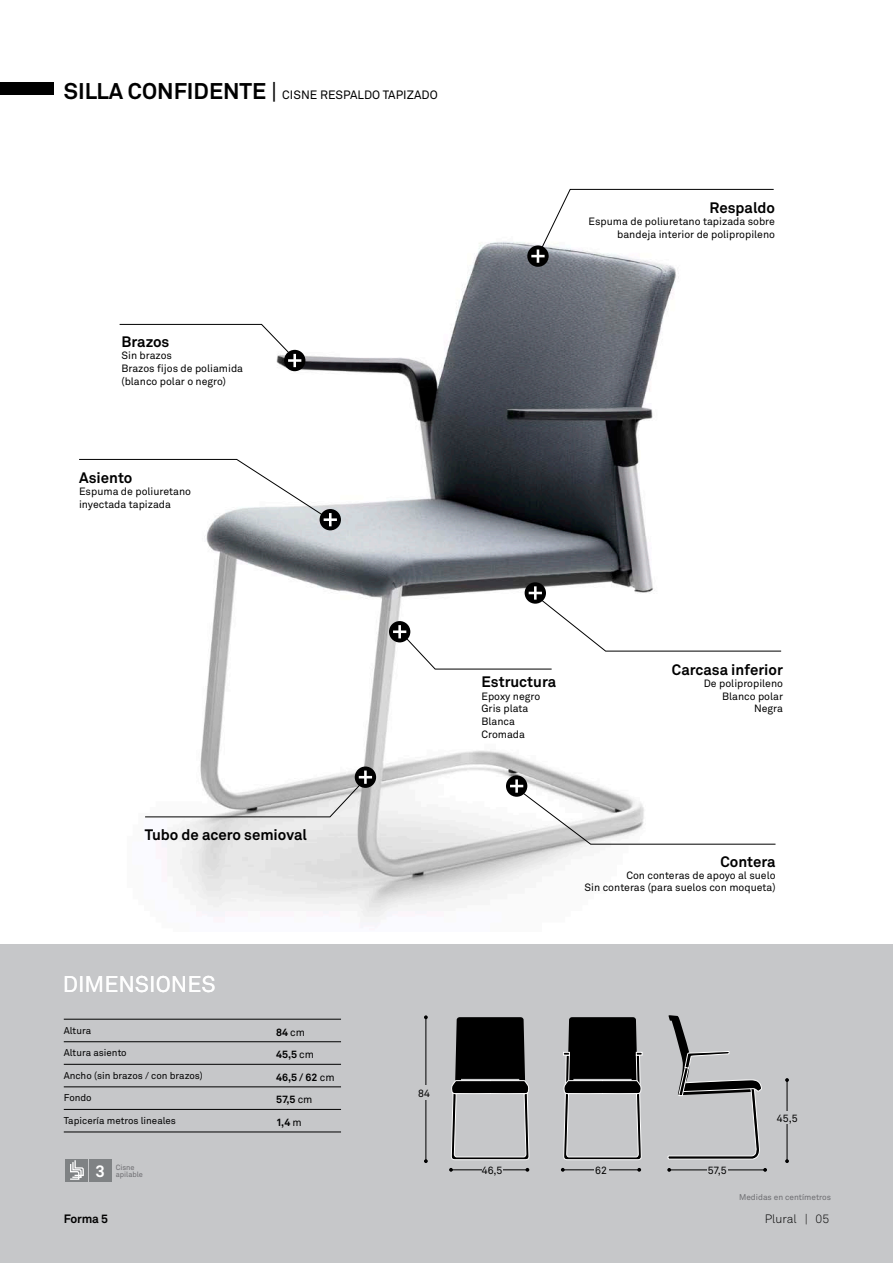
<style>
.page{position:relative;width:893px;height:1263px;background:#fff}
.page>*{position:absolute;margin:0;border:0;box-sizing:border-box;transform-origin:0 0}
.t1{font:22.5px "Akkurat";color:#fff}
.t2{font:700 16.5px "Akkurat";color:#fff}
.t3{font:700 15px "Akkurat";color:#000}
.t4{font:12px "Akkurat";color:#000}
.t5{font:300 12px "Akkurat";color:#000}
.t6{font:700 12px "Akkurat";letter-spacing:-.02em;color:#000}
.t7{font:10.5px/12.6px "Akkurat";color:#000;text-align:right}
.t8{font:700 10.5px/22.5px "Akkurat";color:#000}
.t9{font:9.75px "Akkurat";color:#000}
.t10{font:8.25px "Akkurat";color:#6d6d71}
.t11{font:7.5px/7.5px "Akkurat";color:#6d6d71}
.s1{font-weight:700;font-size:22.5px}
.s2{font-size:22.5px}
.s3{font-weight:400}
</style>
<div class="page">
<div style="left:0;top:944px;width:893px;height:319px;background:#c6c7c9"></div>
<img style="left:113px;top:188px;width:661px;height:729px">
<svg style="left:668px;top:1015px;width:94px;height:144px"></svg>
<svg style="left:563px;top:1017px;width:79px;height:143px"></svg>
<svg style="left:451px;top:1017px;width:78px;height:143px"></svg>
<svg style="left:424px;top:1015px;width:4px;height:4px"></svg>
<svg style="left:424px;top:1159px;width:4px;height:4px"></svg>
<hr style="left:426px;top:1017px;width:1px;height:144px;background:#000">
<svg style="left:785px;top:1078px;width:4px;height:4px"></svg>
<svg style="left:785px;top:1159px;width:4px;height:4px"></svg>
<hr style="left:787px;top:1080px;width:1px;height:81px;background:#000">
<svg style="left:449px;top:1168px;width:4px;height:4px"></svg>
<svg style="left:525px;top:1168px;width:4px;height:4px"></svg>
<hr style="left:451px;top:1169px;width:76px;height:1px;background:#000">
<svg style="left:561px;top:1168px;width:4px;height:4px"></svg>
<svg style="left:637px;top:1168px;width:4px;height:4px"></svg>
<hr style="left:563px;top:1169px;width:76px;height:1px;background:#000">
<svg style="left:667px;top:1168px;width:4px;height:4px"></svg>
<svg style="left:763px;top:1168px;width:4px;height:4px"></svg>
<hr style="left:669px;top:1170px;width:96px;height:1px;background:#000">
<div style="left:418px;top:1085px;width:12px;height:14px;background:#c6c7c9"></div>
<div style="left:777px;top:1112px;width:21px;height:12px;background:#c6c7c9"></div>
<div style="left:482px;top:1164px;width:21px;height:11px;background:#c6c7c9"></div>
<div style="left:594px;top:1164px;width:14px;height:11px;background:#c6c7c9"></div>
<div style="left:707px;top:1166px;width:21px;height:9px;background:#c6c7c9"></div>
<div style="left:89px;top:1159px;width:22px;height:22px;background:#7f8284"></div>
<div style="left:65px;top:1159px;width:23px;height:22px;background:#7f8284"></div>
<svg style="left:70px;top:1160px;width:14px;height:20px"></svg>
<svg style="left:355px;top:766px;width:21px;height:22px"></svg>
<svg style="left:144px;top:772px;width:228px;height:46px"></svg>
<hr style="left:364px;top:770px;width:3px;height:14px;background:#fff">
<svg style="left:506px;top:775px;width:21px;height:22px"></svg>
<svg style="left:510px;top:785px;width:266px;height:60px"></svg>
<hr style="left:515px;top:779px;width:3px;height:14px;background:#fff">
<div style="left:320px;top:509px;width:21px;height:21px;background:#000;border-radius:50%"></div>
<svg style="left:79px;top:459px;width:259px;height:67px"></svg>
<svg style="left:527px;top:245px;width:22px;height:22px"></svg>
<svg style="left:531px;top:189px;width:243px;height:74px"></svg>
<div style="left:284px;top:350px;width:21px;height:21px;background:#000;border-radius:50%"></div>
<svg style="left:119px;top:324px;width:182px;height:43px"></svg>
<div style="left:389px;top:621px;width:21px;height:21px;background:#000;border-radius:50%"></div>
<div style="left:525px;top:582px;width:21px;height:22px;background:#000;border-radius:50%"></div>
<svg style="left:393px;top:592px;width:389px;height:78px"></svg>
<hr style="left:534px;top:586px;width:3px;height:14px;background:#fff">
<div style="left:0;top:82px;width:53px;height:13px;background:#000"></div>
<hr style="left:64px;top:1041px;width:277px;height:1px;background:#000">
<hr style="left:64px;top:1064px;width:277px;height:1px;background:#000">
<hr style="left:64px;top:1086px;width:277px;height:1px;background:#000">
<hr style="left:64px;top:1109px;width:277px;height:1px;background:#000">
<hr style="left:64px;top:1132px;width:277px;height:1px;background:#000">
<hr style="left:64px;top:1019px;width:277px;height:1px;background:#000">
<p class="t4" style="left:64px;top:87px;width:375px"><span class="s1">SILLA CONFIDENTE</span> <span class="s2">|</span> CISNE RESPALDO TAPIZADO</p>
<h3 class="t3" style="left:122px;top:332px;width:49px">Brazos</h3>
<p class="t7" style="left:122px;top:349px;width:123px;text-align:left">Sin brazos<br>Brazos fijos de poliamida (blanco polar o negro)</p>
<h3 class="t3" style="left:79px;top:468px;width:55px">Asiento</h3>
<p class="t7" style="left:79px;top:485px;width:114px;text-align:left">Espuma de poliuretano inyectada tapizada</p>
<h3 class="t3" style="left:710px;top:198px;width:67px">Respaldo</h3>
<p class="t7" style="left:589px;top:215px;width:188px">Espuma de poliuretano tapizada sobre bandeja interior de polipropileno</p>
<h3 class="t3" style="left:145px;top:825px;width:164px">Tubo de acero semioval</h3>
<h1 class="t1" style="left:63px;top:970px;width:154px">DIMENSIONES</h1>
<p class="t9" style="left:64px;top:1024px;width:29px">Altura</p>
<p class="t9" style="left:64px;top:1047px;width:64px">Altura asiento</p>
<p class="t9" style="left:64px;top:1069px;width:141px">Ancho (sin brazos / con brazos)</p>
<p class="t9" style="left:64px;top:1092px;width:29px">Fondo</p>
<p class="t9" style="left:64px;top:1114px;width:114px">Tapicería metros lineales</p>
<p class="t8" style="left:276px;top:1020px;width:60px">84 <span class="s3">cm<br></span>45,5 <span class="s3">cm<br></span>46,5 / 62 <span class="s3">cm<br></span>57,5 <span class="s3">cm<br></span>1,4 <span class="s3">m</span></p>
<h3 class="t3" style="left:481px;top:672px;width:76px">Estructura</h3>
<p class="t7" style="left:481px;top:689px;width:60px;text-align:left">Epoxy negro<br>Gris plata<br>Blanca<br>Cromada</p>
<h3 class="t3" style="left:672px;top:660px;width:113px">Carcasa inferior</h3>
<p class="t7" style="left:704px;top:677px;width:81px">De polipropileno<br>Blanco polar<br>Negra</p>
<h3 class="t3" style="left:720px;top:852px;width:57px">Contera</h3>
<p class="t7" style="left:585px;top:869px;width:192px;line-height:12px">Con conteras de apoyo al suelo<br>Sin conteras (para suelos con moqueta)</p>
<p class="t7" style="left:418px;top:1086px;width:13px">84</p>
<p class="t7" style="left:777px;top:1112px;width:22px">45,5</p>
<p class="t11" style="left:116px;top:1163px;width:29px">Cisne apilable</p>
<h2 class="t2" style="left:95px;top:1160px;width:11px">3</h2>
<p class="t7" style="left:482px;top:1163px;width:22px">46,5</p>
<p class="t7" style="left:595px;top:1164px;width:13px">62</p>
<p class="t7" style="left:708px;top:1164px;width:21px">57,5</p>
<p class="t10" style="left:739px;top:1192px;width:93px">Medidas en centímetros</p>
<p class="t6" style="left:64px;top:1211px;width:46px">Forma 5</p>
<p class="t5" style="left:765px;top:1211px;width:66px">Plural | 05</p>
</div>
